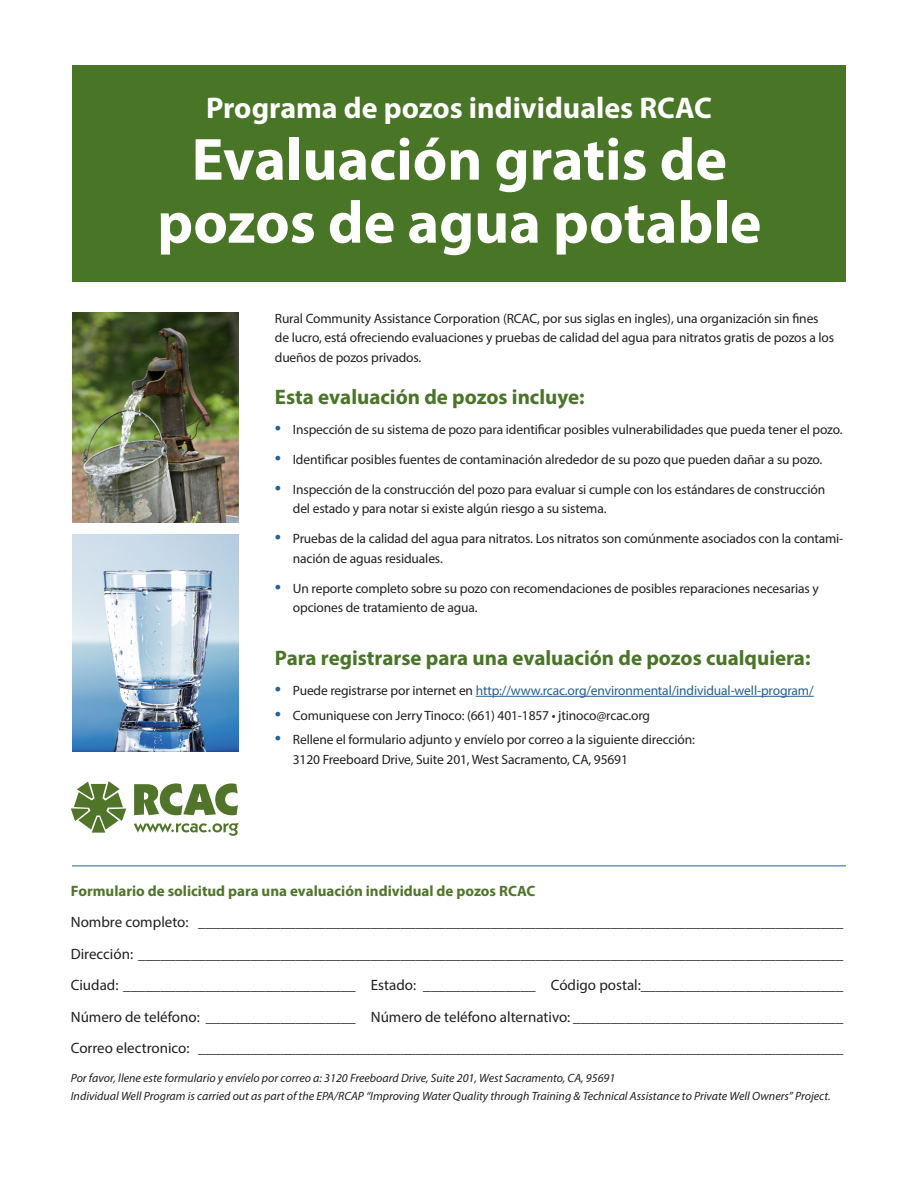
<style>
.page{position:relative;width:918px;height:1188px;background:#fff}
.page>*{position:absolute;margin:0;border:0;box-sizing:border-box;transform-origin:0 0}
.Subhead{font:700 60px/63px "Myriad Pro";color:#fff;text-align:center}
.Subhead-2{font:700 30px "Myriad Pro";color:#fff}
.Body_Copy{font:700 21px "Myriad Pro";color:#497526}
.Body_Copy-2{font:15px "Myriad Pro";color:#231f20}
.Body_Copy-3{font:700 15px "Myriad Pro";color:#50752a}
.Body_Copy-4{font:13.5px/19.5px "Myriad Pro";letter-spacing:-.01em;color:#231f20}
.t1{font:13.5px "Myriad Pro";letter-spacing:-.01em;color:#276092}
.Body_Copy-5{font:italic 12px/18px "Myriad Pro";color:#231f20}
.s1{font-size:22.5px;color:#276092}
.s2{font-size:22.5px}
.s3{color:#231f20}
</style>
<div class="page">
<div style="left:72px;top:65px;width:774px;height:216px;background:#497526"></div>
<img style="left:72px;top:313px;width:167px;height:210px">
<img style="left:72px;top:535px;width:167px;height:216px">
<svg style="left:71px;top:781px;width:55px;height:52px"></svg>
<svg style="left:134px;top:783px;width:104px;height:32px"></svg>
<svg style="left:134px;top:823px;width:104px;height:13px"></svg>
<hr style="left:72px;top:866px;width:774px;height:1px;background:#276092">
<hr style="left:476px;top:696px;width:338px;height:1px;background:#276092">
<p class="Subhead-2" style="left:206px;top:89px;width:507px">Programa de pozos individuales RCAC</p>
<p class="Subhead" style="left:157px;top:126px;width:606px">Evaluación gratis de pozos de agua potable</p>
<p class="Body_Copy-4" style="left:275px;top:308px;width:561px">Rural Community Assistance Corporation (RCAC, por sus siglas en ingles), una organización sin fines de lucro, está ofreciendo evaluaciones y pruebas de calidad del agua para nitratos gratis de pozos a los dueños de pozos privados.</p>
<p class="Body_Copy" style="left:275px;top:383px;width:311px">Esta evaluación de pozos incluye:</p>
<p class="Body_Copy-4" style="left:275px;top:419px;width:569px"><span class="s1">•</span> Inspección de su sistema de pozo para identificar posibles vulnerabilidades que pueda tener el pozo.</p>
<p class="Body_Copy-4" style="left:275px;top:449px;width:549px"><span class="s1">•</span> Identificar posibles fuentes de contaminación alrededor de su pozo que pueden dañar a su pozo.</p>
<p class="Body_Copy-4" style="left:293px;top:479px;width:534px;text-indent:-18px"><span class="s1">•</span> Inspección de la construcción del pozo para evaluar si cumple con los estándares de construcción del estado y para notar si existe algún riesgo a su sistema.</p>
<p class="Body_Copy-4" style="left:293px;top:529px;width:552px;text-indent:-18px"><span class="s1">•</span> Pruebas de la calidad del agua para nitratos. Los nitratos son comúnmente asociados con la contami&shy;nación de aguas residuales.</p>
<p class="Body_Copy-4" style="left:293px;top:578px;width:527px;text-indent:-18px"><span class="s1">•</span> Un reporte completo sobre su pozo con recomendaciones de posibles reparaciones necesarias y opciones de tratamiento de agua.</p>
<p class="Body_Copy" style="left:275px;top:644px;width:537px">Para registrarse para una evaluación de pozos cualquiera:</p>
<p class="t1" style="left:275px;top:682px;width:540px"><span class="s2">•</span> <span class="s3">Puede registrarse por internet en</span> http://www.rcac.org/environmental/individual-well-program/</p>
<p class="Body_Copy-4" style="left:275px;top:705px;width:377px"><span class="s1">•</span> Comuniquese con Jerry Tinoco: (661) 401-1857 • jtinoco@rcac.org</p>
<p class="Body_Copy-4" style="left:293px;top:730px;width:404px;text-indent:-18px"><span class="s1">•</span> Rellene el formulario adjunto y envíelo por correo a la siguiente dirección:<br>3120 Freeboard Drive, Suite 201, West Sacramento, CA, 95691</p>
<p class="Body_Copy-3" style="left:71px;top:881px;width:466px">Formulario de solicitud para una evaluación individual de pozos RCAC</p>
<p class="Body_Copy-2" style="left:71px;top:913px;width:774px">Nombre completo: ______________________________________________________________________________________</p>
<p class="Body_Copy-2" style="left:71px;top:944px;width:774px">Dirección: ______________________________________________________________________________________________</p>
<p class="Body_Copy-2" style="left:71px;top:976px;width:774px">Ciudad: _______________________________ Estado: _______________ Código postal:___________________________</p>
<p class="Body_Copy-2" style="left:71px;top:1007px;width:774px">Número de teléfono: ____________________ Número de teléfono alternativo: ____________________________________</p>
<p class="Body_Copy-2" style="left:71px;top:1039px;width:774px">Correo electronico: ______________________________________________________________________________________</p>
<p class="Body_Copy-5" style="left:71px;top:1068px;width:761px">Por favor, llene este formulario y envíelo por correo a: 3120 Freeboard Drive, Suite 201, West Sacramento, CA, 95691<br>Individual Well Program is carried out as part of the EPA/RCAP “Improving Water Quality through Training &amp; Technical Assistance to Private Well Owners” Project.</p>
</div>
